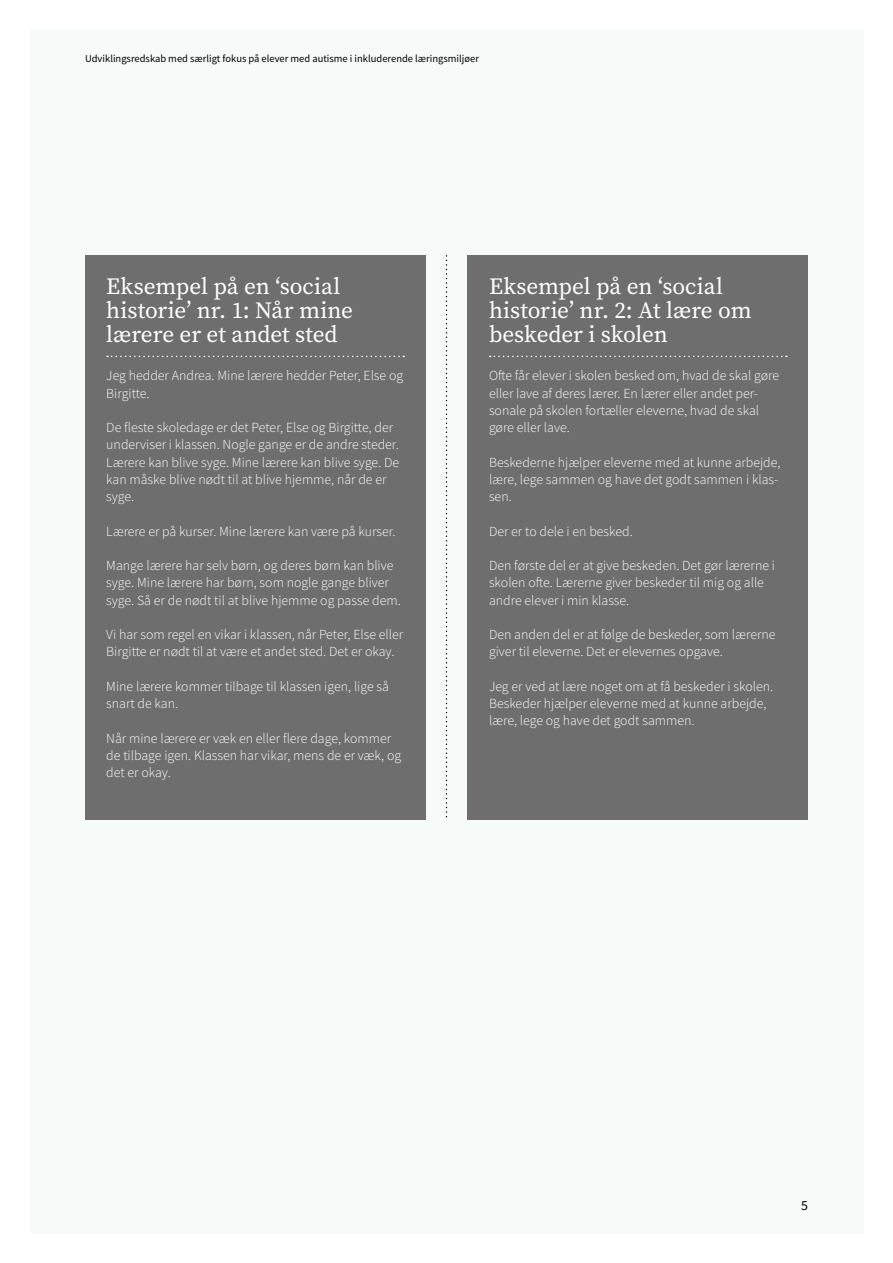
<style>
.page{position:relative;width:893px;height:1263px;background:#fff}
.page>*{position:absolute;margin:0;border:0;box-sizing:border-box;transform-origin:0 0}
.H2_Boks_titel{font:23.25px/24px "Source Serif Pro";letter-spacing:-.005em;color:#fff}
.P_Brødtekst{font:300 13.8px/17.2px "Source Sans Pro";color:#fff}
.t1{font:13.8px "Source Sans Pro";color:#000}
.t2{font:10.5px "Source Sans Pro";color:#000}
</style>
<div class="page">
<div style="left:30px;top:30px;width:833px;height:1203px;background:#f6fbfa"></div>
<svg style="left:446px;top:256px;width:1px;height:562px"></svg>
<div style="left:85px;top:256px;width:340px;height:564px;background:#6e6e6e"></div>
<svg style="left:107px;top:356px;width:297px;height:1px"></svg>
<div style="left:468px;top:256px;width:340px;height:564px;background:#6e6e6e"></div>
<svg style="left:490px;top:356px;width:297px;height:1px"></svg>
<p class="t2" style="left:85px;top:51px;width:395px">Udviklingsredskab med særligt fokus på elever med autisme i inkluderende læringsmiljøer</p>
<h2 class="H2_Boks_titel" style="left:106px;top:274px;width:248px">Eksempel på en ‘social historie’ nr. 1: Når mine lærere er et andet sted</h2>
<p class="P_Brødtekst" style="left:106px;top:367px;width:298px">Jeg hedder Andrea. Mine lærere hedder Peter, Else og<br>Birgitte.</p>
<p class="P_Brødtekst" style="left:106px;top:419px;width:294px">De fleste skoledage er det Peter, Else og Birgitte, der underviser i klassen. Nogle gange er de andre steder.</p>
<p class="P_Brødtekst" style="left:106px;top:453px;width:294px">Lærere kan blive syge. Mine lærere kan blive syge. De kan måske blive nødt til at blive hjemme, når de er syge.</p>
<p class="P_Brødtekst" style="left:106px;top:522px;width:291px">Lærere er på kurser. Mine lærere kan være på kurser.</p>
<p class="P_Brødtekst" style="left:106px;top:557px;width:296px">Mange lærere har selv børn, og deres børn kan blive syge. Mine lærere har børn, som nogle gange bliver syge. Så er de nødt til at blive hjemme og passe dem.</p>
<p class="P_Brødtekst" style="left:106px;top:626px;width:298px">Vi har som regel en vikar i klassen, når Peter, Else eller<br>Birgitte er nødt til at være et andet sted. Det er okay.</p>
<p class="P_Brødtekst" style="left:106px;top:678px;width:284px">Mine lærere kommer tilbage til klassen igen, lige så snart de kan.</p>
<p class="P_Brødtekst" style="left:106px;top:729px;width:296px">Når mine lærere er væk en eller flere dage, kommer de tilbage igen. Klassen har vikar, mens de er væk, og det er okay.</p>
<h2 class="H2_Boks_titel" style="left:489px;top:274px;width:264px">Eksempel på en ‘social historie’ nr. 2: At lære om beskeder i skolen</h2>
<p class="P_Brødtekst" style="left:489px;top:367px;width:292px">Ofte får elever i skolen besked om, hvad de skal gøre eller lave af deres lærer. En lærer eller andet per&shy;sonale på skolen fortæller eleverne, hvad de skal gøre eller lave.</p>
<p class="P_Brødtekst" style="left:489px;top:453px;width:293px">Beskederne hjælper eleverne med at kunne arbejde, lære, lege sammen og have det godt sammen i klas&shy;sen.</p>
<p class="P_Brødtekst" style="left:489px;top:522px;width:145px">Der er to dele i en besked.</p>
<p class="P_Brødtekst" style="left:489px;top:557px;width:288px">Den første del er at give beskeden. Det gør lærerne i skolen ofte. Lærerne giver beskeder til mig og alle andre elever i min klasse.</p>
<p class="P_Brødtekst" style="left:489px;top:626px;width:288px">Den anden del er at følge de beskeder, som lærerne giver til eleverne. Det er elevernes opgave.</p>
<p class="P_Brødtekst" style="left:489px;top:678px;width:286px">Jeg er ved at lære noget om at få beskeder i skolen.<br>Beskeder hjælper eleverne med at kunne arbejde, lære, lege og have det godt sammen.</p>
<p class="t1" style="left:801px;top:1196px;width:8px">5</p>
</div>
